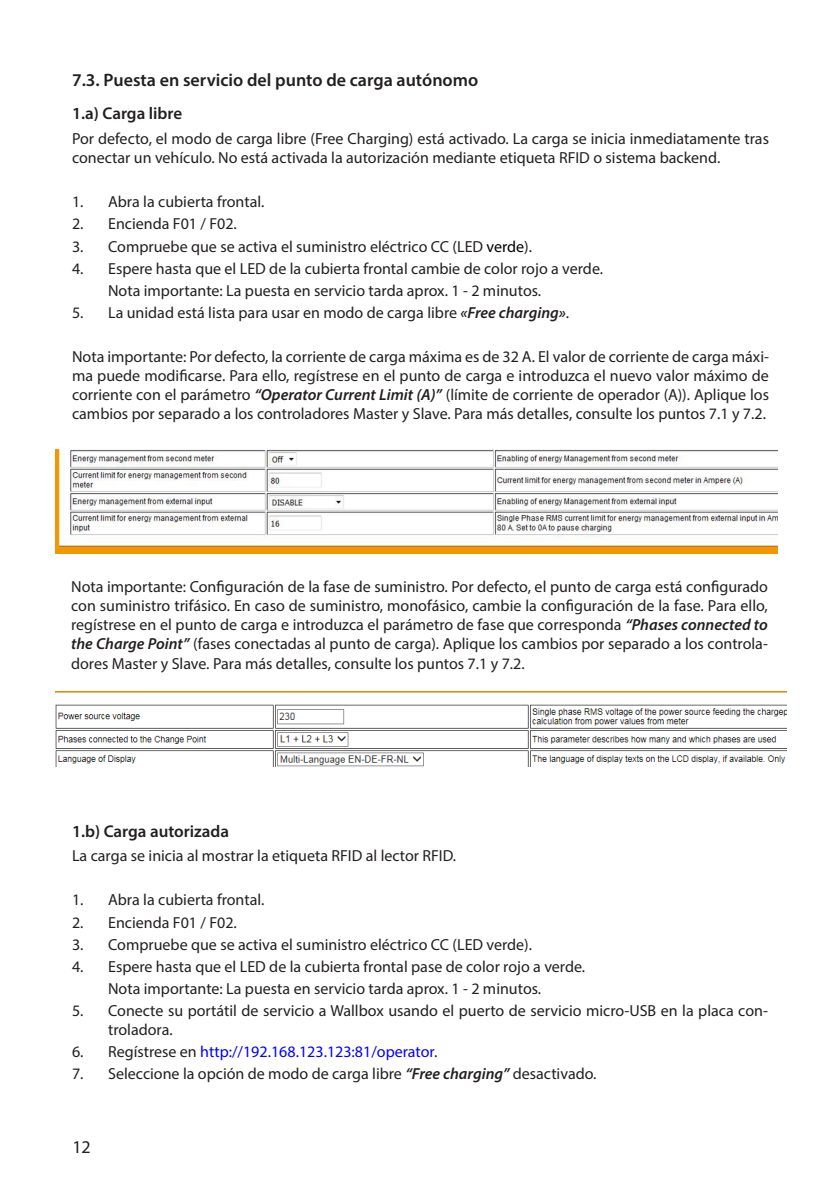
<style>
.page{position:relative;width:840px;height:1191px;background:#fff}
.page>*{position:absolute;margin:0;border:0;box-sizing:border-box;transform-origin:0 0}
.Heading_3{font:600 18px "Myriad Pro";color:#231f20}
.t1{font:18px "Myriad Pro";color:#231f20}
.Heading_3_figures{font:600 17px "Myriad Pro";color:#231f20}
.Body_text{font:16px/19.2px "Myriad Pro";color:#231f20}
.t2{font:16px "Myriad Pro";color:#00f}
.s1{color:#000}
.s2{font-weight:600;font-style:italic}
.s3{color:#231f20}
</style>
<div class="page">
<img style="left:55px;top:450px;width:722px;height:103px">
<img style="left:55px;top:692px;width:730px;height:74px">
<p class="Heading_3" style="left:72px;top:68px;width:407px">7.3. Puesta en servicio del punto de carga autónomo</p>
<p class="Heading_3_figures" style="left:72px;top:103px;width:112px">1.a) Carga libre</p>
<p class="Body_text" style="left:72px;top:129px;width:698px">Por defecto, el modo de carga libre (Free Charging) está activado. La carga se inicia inmediatamente tras conectar un vehículo. No está activada la autorización mediante etiqueta RFID o sistema backend.</p>
<p class="Body_text" style="left:72px;top:192px;width:194px">1. Abra la cubierta frontal.</p>
<p class="Body_text" style="left:72px;top:214px;width:166px">2. Encienda F01 / F02.</p>
<p class="Body_text" style="left:72px;top:236px;width:461px">3. Compruebe que se activa el suministro eléctrico CC (LED <span class="s1">verde</span>).</p>
<p class="Body_text" style="left:72px;top:258px;width:532px">4. Espere hasta que el LED de la cubierta frontal cambie de color rojo a verde.</p>
<p class="Body_text" style="left:108px;top:280px;width:434px">Nota importante: La puesta en servicio tarda aprox. 1 - 2 minutos.</p>
<p class="Body_text" style="left:72px;top:302px;width:498px">5. La unidad está lista para usar en modo de carga libre <span class="s2">«Free charging»</span>.</p>
<p class="Body_text" style="left:72px;top:346px;width:698px;text-align:justify">Nota importante: Por defecto, la corriente de carga máxima es de 32 A. El valor de corriente de carga máxi&shy;ma puede modificarse. Para ello, regístrese en el punto de carga e introduzca el nuevo valor máximo de corriente con el parámetro <span class="s2">“Operator Current Limit (A)”</span> (límite de corriente de operador (A)). Aplique los cambios por separado a los controladores Master y Slave. Para más detalles, consulte los puntos 7.1 y 7.2.</p>
<p class="Body_text" style="left:71px;top:576px;width:697px;text-align:justify">Nota importante: Configuración de la fase de suministro. Por defecto, el punto de carga está configurado con suministro trifásico. En caso de suministro, monofásico, cambie la configuración de la fase. Para ello, regístrese en el punto de carga e introduzca el parámetro de fase que corresponda <span class="s2">“Phases connected to the Charge Point”</span> (fases conectadas al punto de carga). Aplique los cambios por separado a los controla&shy;dores Master y Slave. Para más detalles, consulte los puntos 7.1 y 7.2.</p>
<p class="Heading_3_figures" style="left:72px;top:820px;width:158px">1.b) Carga autorizada</p>
<p class="Body_text" style="left:72px;top:846px;width:385px">La carga se inicia al mostrar la etiqueta RFID al lector RFID.</p>
<p class="Body_text" style="left:72px;top:890px;width:194px">1. Abra la cubierta frontal.</p>
<p class="Body_text" style="left:72px;top:912px;width:166px">2. Encienda F01 / F02.</p>
<p class="Body_text" style="left:72px;top:934px;width:461px">3. Compruebe que se activa el suministro eléctrico CC (LED verde).</p>
<p class="Body_text" style="left:72px;top:956px;width:514px">4. Espere hasta que el LED de la cubierta frontal pase de color rojo a verde.</p>
<p class="Body_text" style="left:108px;top:978px;width:434px">Nota importante: La puesta en servicio tarda aprox. 1 - 2 minutos.</p>
<p class="Body_text" style="left:108px;top:1000px;width:661px;text-indent:-36px">5. Conecte su portátil de servicio a Wallbox usando el puerto de servicio micro-USB en la placa con&shy;troladora.</p>
<p class="t2" style="left:72px;top:1041px;width:366px"><span class="s3">6. Regístrese en</span> http://192.168.123.123:81/operator<span class="s3">.</span></p>
<p class="Body_text" style="left:72px;top:1063px;width:525px">7. Seleccione la opción de modo de carga libre <span class="s2">“Free charging”</span> desactivado.</p>
<p class="t1" style="left:72px;top:1135px;width:20px">12</p>
</div>
